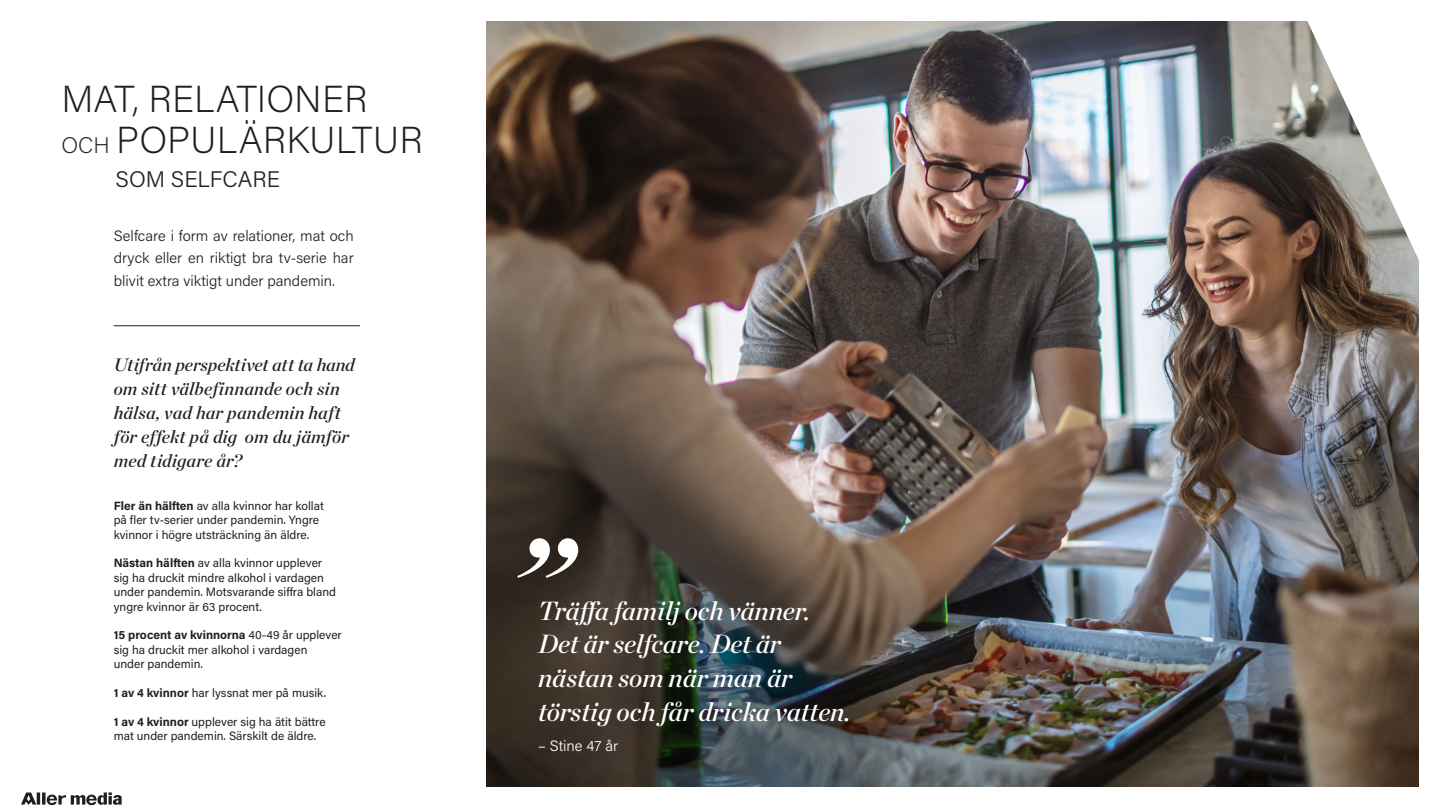
<style>
.page{position:relative;width:1440px;height:810px;background:#fff}
.page>*{position:absolute;margin:0;border:0;box-sizing:border-box;transform-origin:0 0}
._05_Citat_Chronicle{font:italic 150px "Chronicle Display Semi";color:#fff}
._02_Head_2{font:200 37.5px "Acumin Pro";color:#231f20}
._05_Citat_Chronicle-2{font:italic 26.25px/33.8px "Chronicle Display Semi";color:#fff}
._03_Head_3{font:300 22.5px "Acumin Pro";color:#231f20}
._05_Fråga{font:italic 18px/24px "Chronicle Display Semi";letter-spacing:.005em;color:#231f20}
._03_Body_Acumin_Pro{font:300 15px/22.5px "Acumin Pro";color:#231f20;text-align:justify}
._05_Citat_Chronicle-3{font:300 15px "Acumin Pro";color:#fff}
._07_Box_Acumin{font:12px/14.4px "Acumin Pro";color:#231f20}
.s1{font-size:22.5px}
.s2{font-weight:700}
</style>
<div class="page">
<svg style="left:42px;top:793px;width:4px;height:12px"></svg>
<svg style="left:21px;top:793px;width:19px;height:12px"></svg>
<svg style="left:47px;top:792px;width:75px;height:13px"></svg>
<img style="left:486px;top:21px;width:933px;height:765px">
<hr style="left:114px;top:325px;width:246px;height:1px;background:#231f20">
<svg style="left:1298px;top:21px;width:121px;height:285px"></svg>
<p class="_02_Head_2" style="left:62px;top:73px;width:308px">MAT, RELATIONER</p>
<p class="_02_Head_2" style="left:62px;top:114px;width:363px"><span class="s1">OCH</span> POPULÄRKULTUR</p>
<p class="_03_Head_3" style="left:116px;top:163px;width:166px">SOM SELFCARE</p>
<p class="_03_Body_Acumin_Pro" style="left:114px;top:223px;width:242px">Selfcare i form av relationer, mat och dryck eller en riktigt bra tv-serie har blivit extra viktigt under pandemin.</p>
<p class="_05_Fråga" style="left:114px;top:352px;width:243px">Utifrån perspektivet att ta hand om sitt välbefinnande och sin hälsa, vad har pandemin haft för effekt på dig om du jämför med tidigare år?</p>
<p class="_07_Box_Acumin" style="left:114px;top:498px;width:212px"><span class="s2">Fler än hälften</span> av alla kvinnor har kollat på fler tv-serier under pandemin. Yngre kvinnor i högre utsträckning än äldre.</p>
<p class="_07_Box_Acumin" style="left:114px;top:556px;width:224px"><span class="s2">Nästan hälften</span> av alla kvinnor upplever sig ha druckit mindre alkohol i vardagen under pandemin. Motsvarande siffra bland yngre kvinnor är 63 procent.</p>
<p class="_07_Box_Acumin" style="left:114px;top:628px;width:230px"><span class="s2">15 procent av kvinnorna</span> 40-49 år upplever sig ha druckit mer alkohol i vardagen<br>under pandemin.</p>
<p class="_07_Box_Acumin" style="left:114px;top:685px;width:214px"><span class="s2">1 av 4 kvinnor</span> har lyssnat mer på musik.</p>
<p class="_07_Box_Acumin" style="left:114px;top:714px;width:213px"><span class="s2">1 av 4 kvinnor</span> upplever sig ha ätit bättre mat under pandemin. Särskilt de äldre.</p>
<p class="_05_Citat_Chronicle" style="left:506px;top:472px;width:65px">”</p>
<p class="_05_Citat_Chronicle-2" style="left:538px;top:591px;width:314px">Träffa familj och vänner.<br>Det är selfcare. Det är nästan som när man är törstig och får dricka vatten.</p>
<p class="_05_Citat_Chronicle-3" style="left:538px;top:735px;width:82px">– Stine 47 år</p>
</div>
